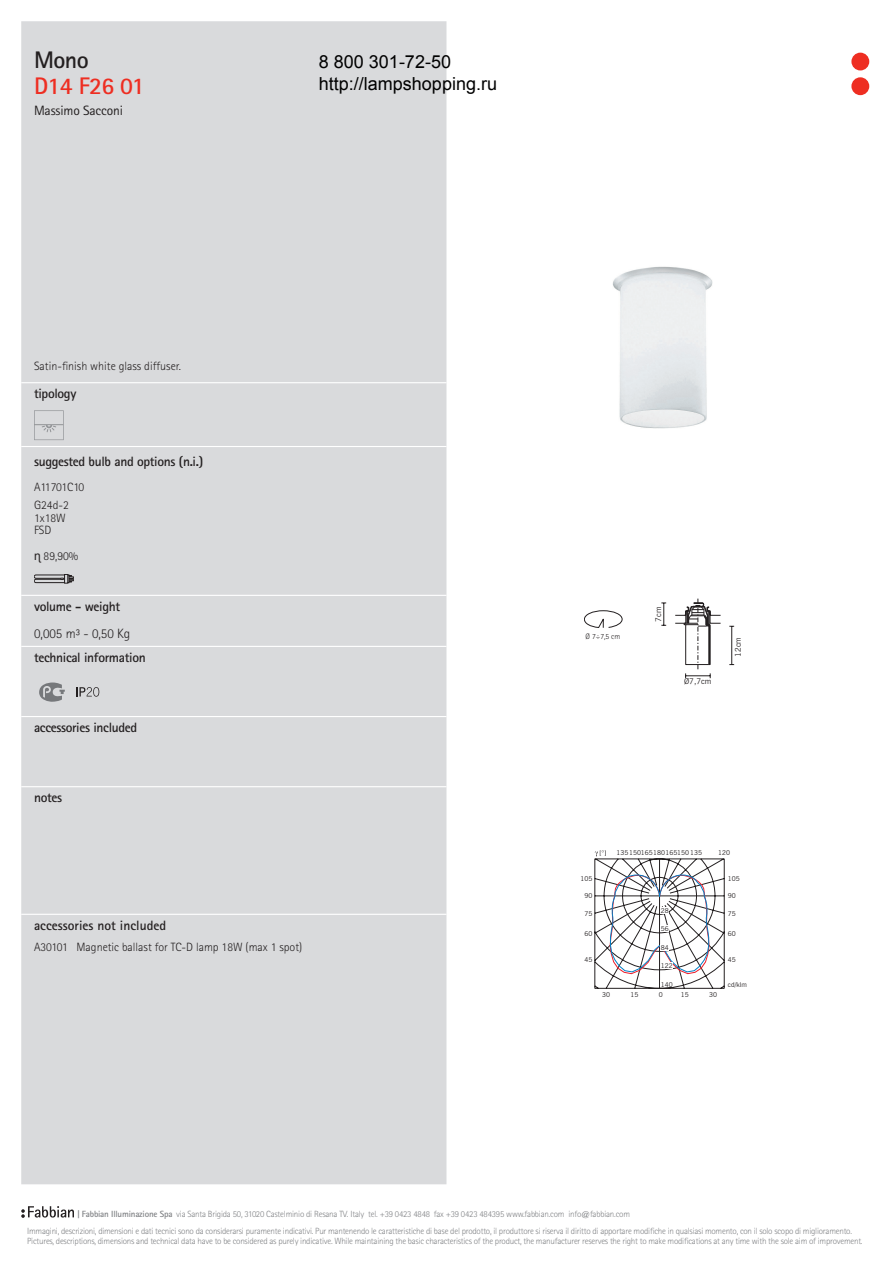
<style>
.page{position:relative;width:893px;height:1263px;background:#fff}
.page>*{position:absolute;margin:0;border:0;box-sizing:border-box;transform-origin:0 0}
.t1{font:700 24px "Rotis Sans Serif Std";letter-spacing:-.025em;color:#ee2e22}
.t2{font:700 24px "Rotis Sans Serif Std";color:#231f20}
.t3{font:18px/21.6px "Arial";color:#000}
.t4{font:700 13.5px "Rotis Sans Serif Std";letter-spacing:-.025em;color:#231f20}
.t5{font:700 13.5px "Rotis Sans Serif Std";color:#231f20}
.t6{font:13.5px "Rotis Sans Serif Std";letter-spacing:-.01em;color:#231f20}
.t7{font:300 13.5px "Rotis Sans Serif Std";color:#231f20}
.t8{font:300 12px/18.3px "Rotis Sans Serif Std";color:#231f20}
.t9{font:300 9px/16.4px "Rotis Sans Serif Std";letter-spacing:-.025em;color:#808285}
.t10{font:7.95px "News Gothic BT";color:#231f20}
.t11{font:300 7.95px "Rotis Sans Serif Std";color:#231f20}
.t12{font:6.6px "News Gothic BT";color:#231f20}
.s1{font-weight:700}
</style>
<div class="page">
<div style="left:21px;top:21px;width:425px;height:1163px;background:#d9dadc"></div>
<hr style="left:21px;top:382px;width:425px;height:1px;background:#fff">
<hr style="left:21px;top:446px;width:425px;height:1px;background:#fff">
<hr style="left:21px;top:595px;width:425px;height:1px;background:#fff">
<hr style="left:21px;top:646px;width:425px;height:1px;background:#fff">
<hr style="left:21px;top:716px;width:425px;height:1px;background:#fff">
<hr style="left:21px;top:786px;width:425px;height:1px;background:#fff">
<hr style="left:21px;top:914px;width:425px;height:1px;background:#fff">
<svg style="left:34px;top:410px;width:30px;height:30px"></svg>
<svg style="left:34px;top:574px;width:39px;height:9px"></svg>
<svg style="left:39px;top:682px;width:26px;height:20px"></svg>
<svg style="left:76px;top:687px;width:23px;height:10px"></svg>
<svg style="left:584px;top:610px;width:38px;height:18px"></svg>
<div style="left:675px;top:615px;width:11px;height:8px;border:1px solid #231f20"></div>
<div style="left:710px;top:615px;width:11px;height:8px;border:1px solid #231f20"></div>
<hr style="left:731px;top:626px;width:1px;height:38px;background:#231f20">
<svg style="left:684px;top:599px;width:27px;height:79px"></svg>
<svg style="left:661px;top:603px;width:5px;height:23px"></svg>
<img style="left:613px;top:266px;width:100px;height:163px">
<svg style="left:594px;top:850px;width:131px;height:139px"></svg>
<div style="left:661px;top:925px;width:8px;height:7px;background:#fff"></div>
<div style="left:661px;top:944px;width:8px;height:6px;background:#fff"></div>
<div style="left:661px;top:962px;width:12px;height:6px;background:#fff"></div>
<div style="left:661px;top:981px;width:12px;height:6px;background:#fff"></div>
<div style="left:661px;top:907px;width:8px;height:6px;background:#fff"></div>
<svg style="left:21px;top:1206px;width:53px;height:12px"></svg>
<div style="left:851px;top:53px;width:18px;height:17px;background:#ee2e22;border-radius:50%"></div>
<div style="left:851px;top:77px;width:18px;height:18px;background:#ee2e22;border-radius:50%"></div>
<svg style="left:35px;top:554px;width:6px;height:9px"></svg>
<h1 class="t2" style="left:34px;top:45px;width:56px">Mono</h1>
<h1 class="t1" style="left:34px;top:70px;width:112px">D14 F26 01</h1>
<h3 class="t6" style="left:34px;top:102px;width:91px">Massimo Sacconi</h3>
<h2 class="t3" style="left:319px;top:51px;width:180px">8 800 301-72-50 http://lampshopping.ru</h2>
<h3 class="t8" style="left:34px;top:357px;width:149px">Satin-finish white glass diffuser.</h3>
<h3 class="t4" style="left:34px;top:385px;width:44px">tipology</h3>
<h3 class="t4" style="left:34px;top:453px;width:171px">suggested bulb and options (n.i.)</h3>
<h3 class="t8" style="left:34px;top:477px;width:52px">A11701C10<br>G24d-2</h3>
<h3 class="t8" style="left:34px;top:511px;width:33px;line-height:12.8px">1x18W<br>FSD</h3>
<h3 class="t8" style="left:44px;top:547px;width:36px">89,90%</h3>
<h3 class="t4" style="left:34px;top:598px;width:88px">volume - weight</h3>
<h3 class="t7" style="left:34px;top:625px;width:98px">0,005 m³ - 0,50 Kg</h3>
<h3 class="t4" style="left:34px;top:649px;width:113px">technical information</h3>
<h3 class="t4" style="left:34px;top:719px;width:105px">accessories included</h3>
<h3 class="t4" style="left:34px;top:789px;width:30px">notes</h3>
<h3 class="t5" style="left:34px;top:917px;width:134px">accessories not included</h3>
<h3 class="t8" style="left:34px;top:938px;width:270px">A30101 Magnetic ballast for TC-D lamp 18W (max 1 spot)</h3>
<p class="t11" style="left:586px;top:632px;width:36px">Ø 7÷7,5 cm</p>
<p class="t10" style="left:653px;top:622px;width:16px;rotate:-90deg">7cm</p>
<p class="t10" style="left:684px;top:677px;width:29px">Ø7,7cm</p>
<p class="t10" style="left:733px;top:657px;width:21px;rotate:-90deg">12cm</p>
<p class="t12" style="left:580px;top:874px;width:13px">105</p>
<p class="t12" style="left:584px;top:891px;width:9px">90</p>
<p class="t12" style="left:616px;top:848px;width:87px">135150165180165150 135</p>
<p class="t12" style="left:718px;top:848px;width:13px">120</p>
<p class="t12" style="left:728px;top:874px;width:13px">105</p>
<p class="t12" style="left:728px;top:891px;width:9px">90</p>
<p class="t12" style="left:661px;top:906px;width:9px">28</p>
<p class="t12" style="left:661px;top:925px;width:9px">56</p>
<p class="t12" style="left:661px;top:943px;width:9px">84</p>
<p class="t12" style="left:661px;top:962px;width:13px">122</p>
<p class="t12" style="left:661px;top:980px;width:13px">140</p>
<p class="t12" style="left:584px;top:910px;width:9px">75</p>
<p class="t12" style="left:728px;top:910px;width:9px">75</p>
<p class="t12" style="left:584px;top:929px;width:9px">60</p>
<p class="t12" style="left:728px;top:929px;width:9px">60</p>
<p class="t12" style="left:584px;top:956px;width:9px">45</p>
<p class="t12" style="left:728px;top:956px;width:9px">45</p>
<p class="t12" style="left:728px;top:981px;width:20px">cd/klm</p>
<p class="t12" style="left:602px;top:991px;width:9px">30</p>
<p class="t12" style="left:631px;top:991px;width:9px">15</p>
<p class="t12" style="left:659px;top:991px;width:5px">0</p>
<p class="t12" style="left:681px;top:991px;width:9px">15</p>
<p class="t12" style="left:709px;top:991px;width:9px">30</p>
<p class="t9" style="left:27px;top:1206px;width:826px;text-indent:50px"><span class="s1">| Fabbian Illuminazione Spa</span> via Santa Brigida 50, 31020 Castelminio di Resana TV. Italy tel. +39 0423 4848 fax +39 0423 484395 www.fabbian.com info@fabbian.com<br>Immagini, descrizioni, dimensioni e dati tecnici sono da considerarsi puramente indicativi. Pur mantenendo le caratteristiche di base del prodotto, il produttore si riserva il diritto di apportare modifiche in qualsiasi momento, con il solo scopo di miglioramento.</p>
<p class="t9" style="left:27px;top:1233px;width:837px">Pictures, descriptions, dimensions and technical data have to be considered as purely indicative. While maintaining the basic characteristics of the product, the manufacturer reserves the right to make modifications at any time with the sole aim of improvement.</p>
</div>
